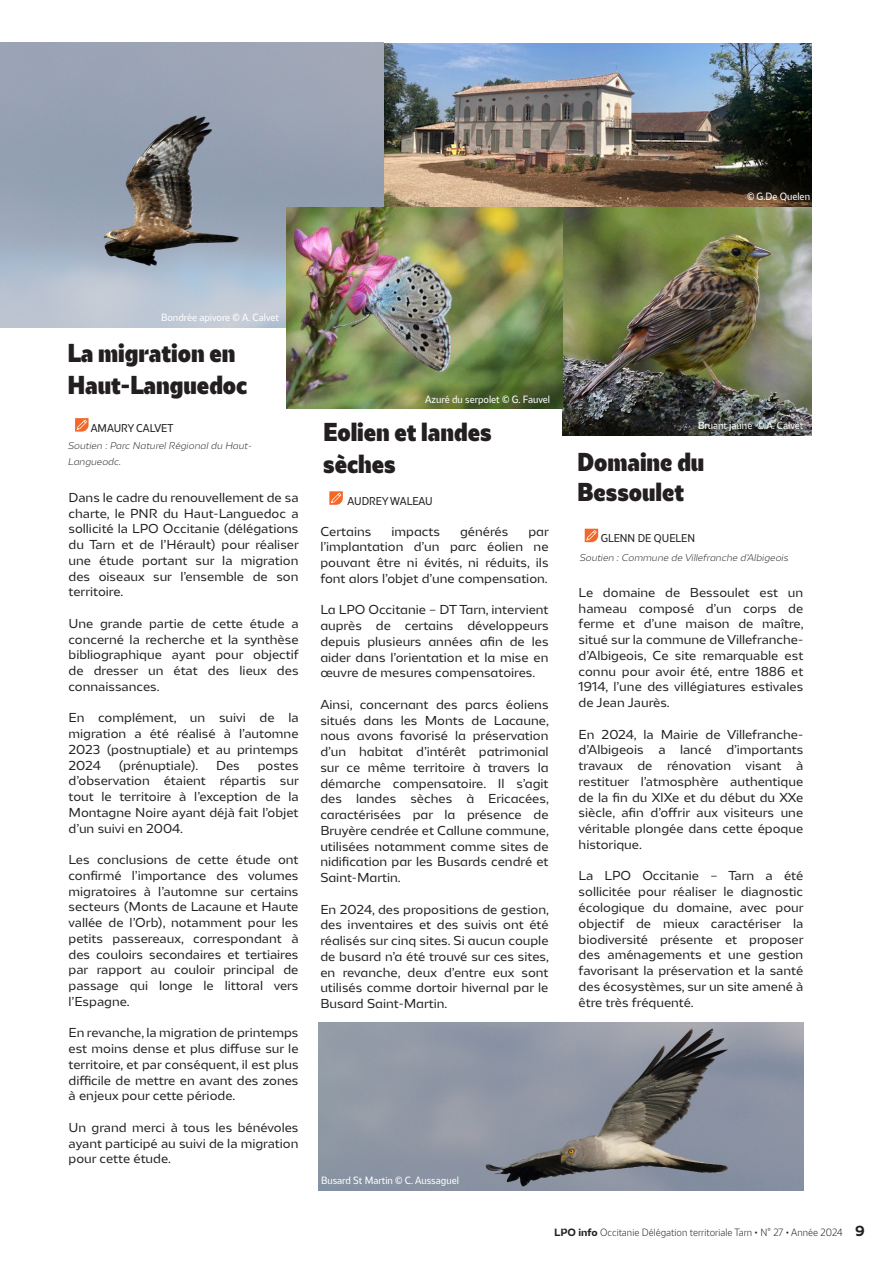
<style>
.page{position:relative;width:893px;height:1263px;background:#fff}
.page>*{position:absolute;margin:0;border:0;box-sizing:border-box;transform-origin:0 0}
.Inter_Bold_10{font:900 condensed 24px/31.5px "LPO";color:#231f20}
.Titre_blanc{font:900 condensed 24px/30px "LPO";color:#231f20}
.Titre_petit{font:12px/15.8px "LPO";color:#231f20;text-align:justify}
.Body_Light_10{font:12px/15.8px "LPO";color:#231f20;text-align:justify}
.Nom{font:600 condensed 10.5px "LPO";color:#231f20}
.Copyright{font:600 condensed 9.75px "LPO";color:#fff}
.t1{font:300 condensed 9.75px "LPO";color:#231f20}
.Nom-2{font:italic 300 9px/15.8px "LPO";color:#231f20}
.s1{font-weight:700;font-stretch:normal}
.s2{font-weight:700;font-stretch:normal;font-size:13.5px}
</style>
<div class="page">
<img style="left:384px;top:43px;width:427px;height:164px">
<img style="left:562px;top:207px;width:249px;height:229px">
<img style="left:0;top:43px;width:384px;height:285px">
<img style="left:287px;top:207px;width:275px;height:201px">
<img style="left:319px;top:1023px;width:485px;height:168px">
<svg style="left:329px;top:491px;width:14px;height:14px"></svg>
<svg style="left:75px;top:418px;width:14px;height:14px"></svg>
<svg style="left:585px;top:529px;width:13px;height:13px"></svg>
<p class="Copyright" style="left:161px;top:311px;width:119px">Bondrée apivore © A. Calvet</p>
<p class="Copyright" style="left:747px;top:190px;width:65px">© G.De Quelen</p>
<p class="Inter_Bold_10" style="left:67px;top:338px;width:182px">La migration en<br>Haut-Languedoc</p>
<p class="Nom" style="left:91px;top:421px;width:84px">AMAURY CALVET</p>
<p class="Nom-2" style="left:68px;top:438px;width:185px">Soutien : Parc Naturel Régional du Haut-<br>Langueodc.</p>
<p class="Titre_blanc" style="left:577px;top:447px;width:129px">Domaine du<br>Bessoulet</p>
<p class="Nom" style="left:601px;top:532px;width:96px">GLENN DE QUELEN</p>
<p class="Copyright" style="left:425px;top:394px;width:126px">Azuré du serpolet © G. Fauvel</p>
<p class="Copyright" style="left:698px;top:420px;width:107px">Bruant jaune © A. Calvet</p>
<p class="Inter_Bold_10" style="left:323px;top:417px;width:170px">Eolien et landes sèches</p>
<p class="Titre_petit" style="left:68px;top:490px;width:232px">Dans le cadre du renouvellement de sa</p>
<p class="Nom" style="left:347px;top:495px;width:87px">AUDREY WALEAU</p>
<p class="Titre_petit" style="left:68px;top:505px;width:232px">charte, le PNR du Haut-Languedoc a sollicité la LPO Occitanie (délégations du Tarn et de l’Hérault) pour réaliser une étude portant sur la migration des oiseaux sur l’ensemble de son territoire.</p>
<p class="Titre_petit" style="left:68px;top:616px;width:232px">Une grande partie de cette étude a concerné la recherche et la synthèse bibliographique ayant pour objectif de dresser un état des lieux des connaissances.</p>
<p class="Titre_petit" style="left:68px;top:710px;width:232px">En complément, un suivi de la migration a été réalisé à l’automne 2023 (postnuptiale) et au printemps 2024</p>
<p class="Body_Light_10" style="left:320px;top:523px;width:52px">Certains</p>
<p class="Body_Light_10" style="left:391px;top:523px;width:50px">impacts</p>
<p class="Body_Light_10" style="left:460px;top:523px;width:50px">générés</p>
<p class="Body_Light_10" style="left:320px;top:523px;width:230px;text-indent:208px">par l’implantation d’un parc éolien ne pouvant être ni évités, ni réduits, ils font alors l’objet d’une compensation.</p>
<p class="Body_Light_10" style="left:320px;top:602px;width:230px">La LPO Occitanie – DT Tarn, intervient auprès de certains développeurs depuis plusieurs années afin de les aider dans l’orientation et la mise en œuvre de mesures compensatoires.</p>
<p class="Body_Light_10" style="left:320px;top:697px;width:230px">Ainsi, concernant des parcs éoliens situés dans les Monts de Lacaune, nous avons favorisé la préservation d’un habitat d’intérêt patrimonial sur ce même territoire à travers la démarche compensatoire. Il s’agit des landes sèches à Ericacées, caractérisées par la présence de Bruyère cendrée et Callune commune, utilisées notamment comme sites de nidification par les Busards cendré et Saint-Martin.</p>
<p class="Body_Light_10" style="left:320px;top:901px;width:230px">En 2024, des propositions de gestion, des inventaires et des suivis ont été réalisés sur cinq sites. Si aucun couple de busard n’a été trouvé sur ces sites, en revanche, deux d’entre eux sont utilisés comme dortoir hivernal par le Busard Saint-Martin.</p>
<p class="Nom-2" style="left:580px;top:549px;width:210px">Soutien : Commune de Villefranche d’Albigeois</p>
<p class="Titre_petit" style="left:579px;top:585px;width:226px">Le domaine de Bessoulet est un hameau composé d’un corps de ferme et d’une maison de maître, situé sur la commune de Villefranche&shy;d’Albigeois, Ce site remarquable est connu pour avoir été, entre 1886 et 1914, l’une des villégiatures estivales de Jean Jaurès.</p>
<p class="Titre_petit" style="left:579px;top:726px;width:226px">En 2024, la Mairie de Villefranche&shy;d’Albigeois a lancé d’importants travaux de rénovation visant à restituer l’atmosphère authentique de la fin du XIXe et du début du XXe siècle, afin d’offrir aux visiteurs une véritable plongée dans cette époque historique.</p>
<p class="Titre_petit" style="left:579px;top:868px;width:226px">La LPO Occitanie – Tarn a été sollicitée pour réaliser le diagnostic écologique du domaine, avec pour objectif de mieux caractériser la biodiversité présente et proposer des aménagements et une gestion favorisant la préservation et la santé des écosystèmes, sur un site amené à être très fréquenté.</p>
<p class="Titre_petit" style="left:119px;top:757px;width:81px">(prénuptiale).</p>
<p class="Titre_petit" style="left:216px;top:757px;width:25px">Des</p>
<p class="Titre_petit" style="left:68px;top:757px;width:232px;text-indent:189px">postes d’observation étaient répartis sur tout le territoire à l’exception de la Montagne Noire ayant déjà fait l’objet d’un suivi en 2004.</p>
<p class="Titre_petit" style="left:68px;top:852px;width:232px">Les conclusions de cette étude ont confirmé l’importance des volumes migratoires à l’automne sur certains secteurs (Monts de Lacaune et Haute vallée de l’Orb), notamment pour les petits passereaux, correspondant à des couloirs secondaires et tertiaires par rapport au couloir principal de passage qui longe le littoral vers l’Espagne.</p>
<p class="Titre_petit" style="left:68px;top:1025px;width:232px">En revanche, la migration de printemps est moins dense et plus diffuse sur le territoire, et par conséquent, il est plus difficile de mettre en avant des zones à enjeux pour cette période.</p>
<p class="Titre_petit" style="left:68px;top:1120px;width:232px">Un grand merci à tous les bénévoles ayant participé au suivi de la migration pour cette étude.</p>
<p class="Copyright" style="left:321px;top:1175px;width:139px">Busard St Martin © C. Aussaguel</p>
<p class="t1" style="left:554px;top:1227px;width:312px"><span class="s1">LPO info</span> Occitanie Délégation territoriale Tarn • N° 27 • Année 2024 <span class="s2">9</span></p>
</div>
